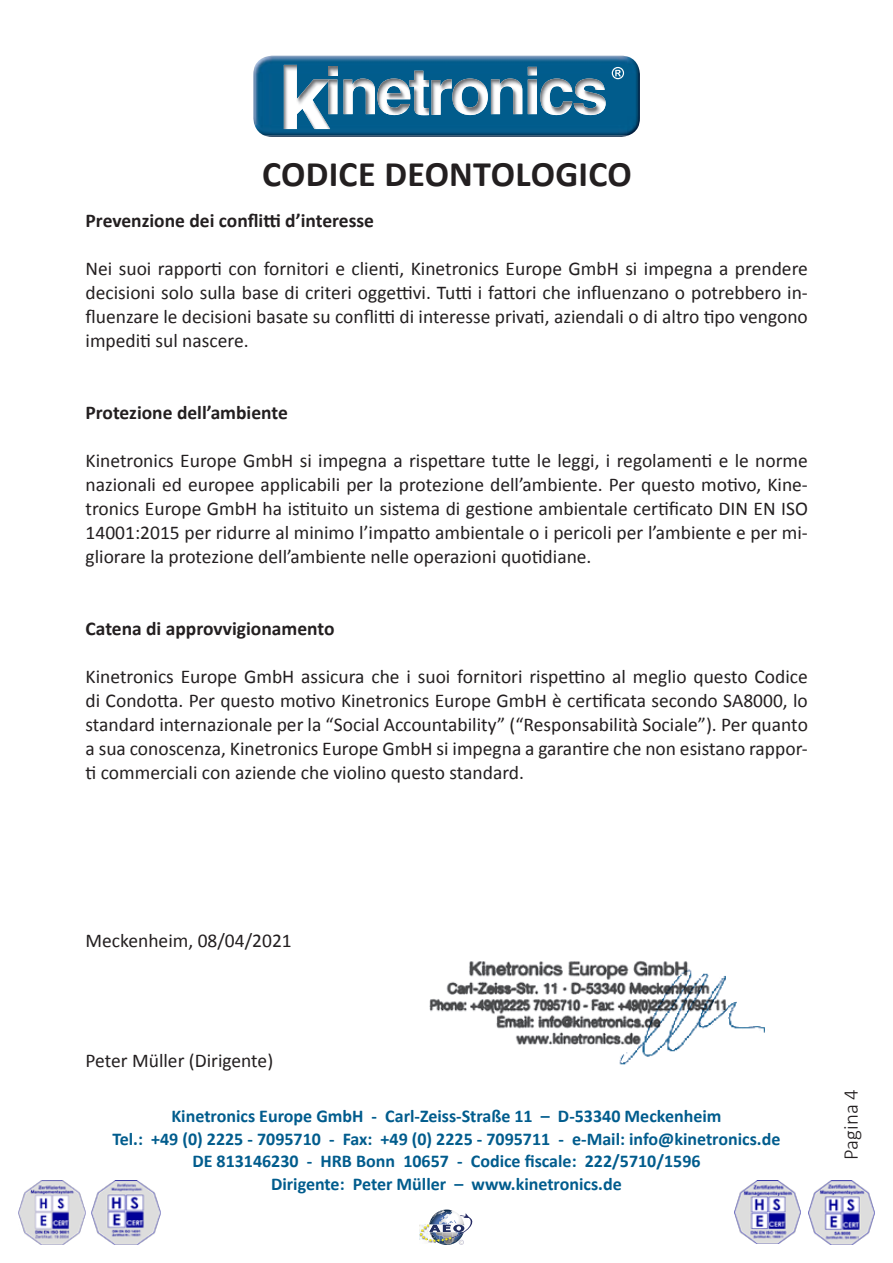
<style>
.page{position:relative;width:893px;height:1263px;background:#fff}
.page>*{position:absolute;margin:0;border:0;box-sizing:border-box;transform-origin:0 0}
.t1{font:700 36px "Calibri";letter-spacing:.005em;color:#231f20}
.t2{font:300 21px "Calibri";color:#231f20}
.t3{font:19.5px/24px "Calibri";color:#231f20;text-align:justify}
.t4{font:700 19.5px "Calibri";color:#231f20}
.t5{font:700 18px/22.5px "Calibri";color:#015c8d;text-align:center}
</style>
<div class="page">
<img style="left:264px;top:66px;width:376px;height:71px">
<img style="left:255px;top:57px;width:383px;height:78px">
<svg style="left:612px;top:67px;width:12px;height:12px"></svg>
<img style="left:284px;top:65px;width:46px;height:64px">
<img style="left:328px;top:81px;width:9px;height:33px">
<svg style="left:328px;top:67px;width:9px;height:14px"></svg>
<img style="left:343px;top:79px;width:32px;height:35px">
<img style="left:377px;top:79px;width:32px;height:36px">
<img style="left:409px;top:71px;width:20px;height:44px">
<img style="left:431px;top:79px;width:57px;height:36px">
<img style="left:491px;top:79px;width:31px;height:35px">
<img style="left:528px;top:67px;width:9px;height:47px">
<img style="left:540px;top:79px;width:32px;height:36px">
<img style="left:574px;top:79px;width:32px;height:36px">
<svg style="left:419px;top:1210px;width:53px;height:35px"></svg>
<img style="left:92px;top:1180px;width:68px;height:64px">
<img style="left:18px;top:1180px;width:68px;height:64px">
<img style="left:808px;top:1180px;width:66px;height:64px">
<img style="left:735px;top:1180px;width:65px;height:64px">
<img style="left:429px;top:961px;width:169px;height:84px">
<img style="left:598px;top:960px;width:167px;height:105px">
<h1 class="t1" style="left:262px;top:152px;width:371px">CODICE DEONTOLOGICO</h1>
<p class="t4" style="left:86px;top:209px;width:290px">Prevenzione dei conflitti d’interesse</p>
<p class="t3" style="left:86px;top:256px;width:724px">Nei suoi rapporti con fornitori e clienti, Kinetronics Europe GmbH si impegna a prendere decisioni solo sulla base di criteri oggettivi. Tutti i fattori che influenzano o potrebbero in&shy;fluenzare le decisioni basate su conflitti di interesse privati, aziendali o di altro tipo vengono impediti sul nascere.</p>
<p class="t4" style="left:86px;top:401px;width:204px">Protezione dell’ambiente</p>
<p class="t3" style="left:86px;top:448px;width:724px">Kinetronics Europe GmbH si impegna a rispettare tutte le leggi, i regolamenti e le norme nazionali ed europee applicabili per la protezione dell’ambiente. Per questo motivo, Kine&shy;tronics Europe GmbH ha istituito un sistema di gestione ambientale certificato DIN EN ISO 14001:2015 per ridurre al minimo l’impatto ambientale o i pericoli per l’ambiente e per mi&shy;gliorare la protezione dell’ambiente nelle operazioni quotidiane.</p>
<p class="t4" style="left:86px;top:617px;width:250px">Catena di approvvigionamento</p>
<p class="t3" style="left:86px;top:664px;width:724px">Kinetronics Europe GmbH assicura che i suoi fornitori rispettino al meglio questo Codice di Condotta. Per questo motivo Kinetronics Europe GmbH è certificata secondo SA8000, lo standard internazionale per la “Social Accountability” (“Responsabilità Sociale”). Per quanto a sua conoscenza, Kinetronics Europe GmbH si impegna a garantire che non esistano rappor&shy;ti commerciali con aziende che violino questo standard.</p>
<p class="t3" style="left:86px;top:928px;width:208px">Meckenheim, 08/04/2021</p>
<p class="t3" style="left:86px;top:1048px;width:189px">Peter Müller (Dirigente)</p>
<p class="t5" style="left:112px;top:1104px;width:669px">Kinetronics Europe GmbH - Carl-Zeiss-Straße 11 – D-53340 Meckenheim<br>Tel.: +49 (0) 2225 - 7095710 - Fax: +49 (0) 2225 - 7095711 - e-Mail: info@kinetronics.de DE 813146230 - HRB Bonn 10657 - Codice fiscale: 222/5710/1596<br>Dirigente: Peter Müller – www.kinetronics.de</p>
<p class="t2" style="left:838px;top:1160px;width:72px;rotate:-90deg">Pagina 4</p>
</div>
